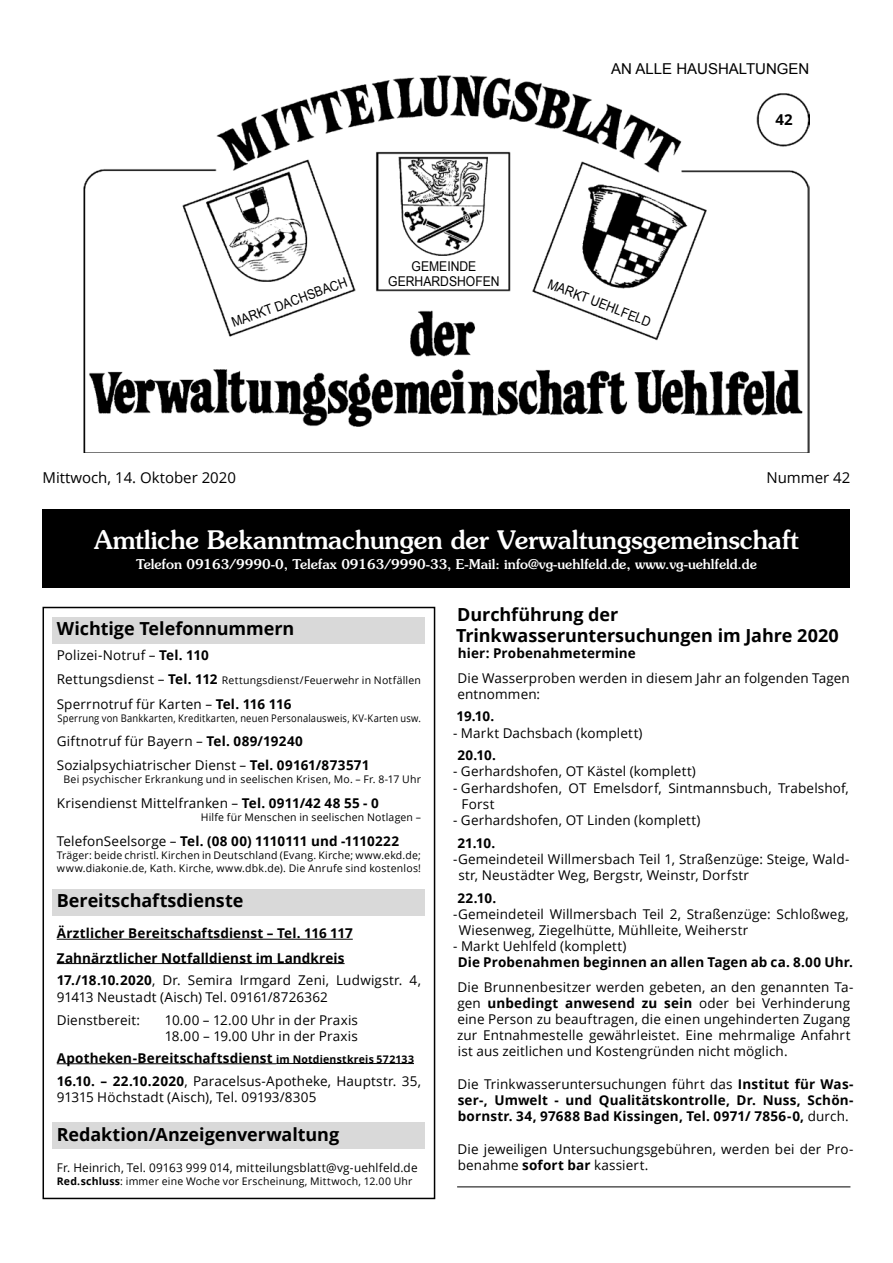
<style>
.page{position:relative;width:893px;height:1263px;background:#fff}
.page>*{position:absolute;margin:0;border:0;box-sizing:border-box;transform-origin:0 0}
.t1{font:500 25.5px "Souvenir";color:#fff}
.t2{font:700 18px/21.6px "Open Sans";letter-spacing:-.005em;color:#000}
.t3{font:15px "Open Sans";color:#000}
.t4{font:15px "Arial";color:#000}
.t5{font:700 15px "Open Sans";color:#000}
.t6{font:13.5px/16.2px "Open Sans";letter-spacing:.01em;color:#000}
.t7{font:700 13.5px/16.2px "Open Sans";letter-spacing:.01em;color:#000}
.t8{font:500 13.5px "Souvenir";color:#fff}
.t9{font:13.5px/15px "Arial";color:#000;text-align:center;scale:.9 1}
.t10{font:12px "Open Sans";letter-spacing:.015em;color:#000}
.t11{font:10.5px/12.9px "Open Sans";letter-spacing:.02em;color:#000}
.t12{font:10.5px "Open Sans";letter-spacing:.02em;color:#000;scale:.89 1}
.s1{font-weight:700}
.s2{font-size:13.5px}
.s3{font-weight:700;font-size:13.5px}
.s4{font-weight:400}
.s5{font-size:10.5px}
</style>
<div class="page">
<img style="left:84px;top:75px;width:725px;height:378px">
<div style="left:43px;top:509px;width:807px;height:78px;background:#000"></div>
<div style="left:53px;top:617px;width:372px;height:26px;background:#d9d9d9"></div>
<div style="left:53px;top:889px;width:372px;height:26px;background:#d9d9d9"></div>
<hr style="left:57px;top:939px;width:296px;height:1px;background:#000">
<hr style="left:57px;top:963px;width:288px;height:1px;background:#000">
<hr style="left:57px;top:1063px;width:219px;height:1px;background:#000">
<hr style="left:276px;top:1063px;width:138px;height:1px;background:#000">
<div style="left:53px;top:1122px;width:372px;height:27px;background:#d9d9d9"></div>
<div style="left:43px;top:607px;width:392px;height:592px;border:2px solid #000"></div>
<hr style="left:457px;top:1186px;width:393px;height:1px;background:#000">
<p class="t4" style="left:611px;top:59px;width:200px">AN ALLE HAUSHALTUNGEN</p>
<p class="t9" style="left:388px;top:259px;width:125px">GEMEINDE<br>GERHARDSHOFEN</p>
<p class="t9" style="left:230px;top:316px;width:137px;rotate:-20deg">MARKT DACHSBACH</p>
<p class="t9" style="left:551px;top:277px;width:123px;rotate:21deg">MARKT UEHLFELD</p>
<p class="t5" style="left:776px;top:109px;width:19px">42</p>
<p class="t3" style="left:43px;top:468px;width:195px">Mittwoch, 14. Oktober 2020</p>
<p class="t3" style="left:766px;top:468px;width:86px">Nummer 42</p>
<h1 class="t1" style="left:94px;top:524px;width:706px">Amtliche Bekanntmachungen der Verwaltungsgemeinschaft</h1>
<p class="t8" style="left:136px;top:556px;width:622px">Telefon 09163/9990-0, Telefax 09163/9990-33, E-Mail: info@vg-uehlfeld.de, www.vg-uehlfeld.de</p>
<h2 class="t2" style="left:57px;top:617px;width:239px">Wichtige Telefonnummern</h2>
<p class="t6" style="left:57px;top:646px;width:153px">Polizei-Notruf – <span class="s1">Tel. 110</span></p>
<p class="t11" style="left:57px;top:674px;width:366px"><span class="s2">Rettungsdienst –</span> <span class="s3">Tel. 112</span> Rettungsdienst/Feuerwehr in Notfällen</p>
<p class="t6" style="left:57px;top:695px;width:236px">Sperrnotruf für Karten – <span class="s1">Tel. 116 116</span></p>
<p class="t12" style="left:58px;top:710px;width:410px">Sperrung von Bankkarten, Kreditkarten, neuen Personalausweis, KV-Karten usw.</p>
<p class="t6" style="left:57px;top:728px;width:314px;line-height:24.3px">Giftnotruf für Bayern – <span class="s1">Tel. 089/19240<br></span>Sozialpsychiatrischer Dienst – <span class="s1">Tel. 09161/873571</span></p>
<p class="t11" style="left:63px;top:773px;width:359px">Bei psychischer Erkrankung und in seelischen Krisen, Mo. – Fr. 8-17 Uhr</p>
<p class="t6" style="left:57px;top:795px;width:324px">Krisendienst Mittelfranken – <span class="s1">Tel. 0911/42 48 55 - 0</span></p>
<p class="t11" style="left:201px;top:810px;width:222px">Hilfe für Menschen in seelischen Notlagen –</p>
<p class="t7" style="left:57px;top:833px;width:344px"><span class="s4">TelefonSeelsorge –</span> Tel. (08 00) 1110111 und -1110222</p>
<p class="t11" style="left:57px;top:848px;width:366px">Träger: beide christl. Kirchen in Deutschland (Evang. Kirche; www.ekd.de; www.diakonie.de, Kath. Kirche, www.dbk.de). Die Anrufe sind kostenlos!</p>
<h2 class="t2" style="left:57px;top:889px;width:188px">Bereitschaftsdienste</h2>
<p class="t7" style="left:57px;top:921px;width:297px;line-height:24.3px">Ärztlicher Bereitschaftsdienst – Tel. 116 117<br>Zahnärztlicher Notfalldienst im Landkreis</p>
<p class="t6" style="left:57px;top:972px;width:366px"><span class="s1">17./18.10.2020</span>, Dr. Semira Irmgard Zeni, Ludwigstr. 4,<br>91413 Neustadt (Aisch) Tel. 09161/8726362</p>
<p class="t6" style="left:57px;top:1011px;width:85px">Dienstbereit:</p>
<p class="t6" style="left:165px;top:1011px;width:195px">10.00 – 12.00 Uhr in der Praxis<br>18.00 – 19.00 Uhr in der Praxis</p>
<p class="t7" style="left:57px;top:1046px;width:366px;line-height:22.8px">Apotheken-Bereitschaftsdienst <span class="s5">im Notdienstkreis 572133<br></span>16.10. – 22.10.2020<span class="s4">, Paracelsus-Apotheke, Hauptstr. 35,</span></p>
<p class="t6" style="left:57px;top:1089px;width:261px">91315 Höchstadt (Aisch), Tel. 09193/8305</p>
<h2 class="t2" style="left:57px;top:1123px;width:284px">Redaktion/Anzeigenverwaltung</h2>
<p class="t10" style="left:57px;top:1159px;width:362px">Fr. Heinrich, Tel. 09163 999 014, mitteilungsblatt@vg-uehlfeld.de</p>
<p class="t11" style="left:57px;top:1174px;width:357px"><span class="s1">Red.schluss</span>: immer eine Woche vor Erscheinung, Mittwoch, 12.00 Uhr</p>
<h2 class="t2" style="left:456px;top:603px;width:384px">Durchführung der<br>Trinkwasseruntersuchungen im Jahre 2020</h2>
<p class="t7" style="left:458px;top:645px;width:180px">hier: Probenahmetermine</p>
<p class="t6" style="left:457px;top:669px;width:394px">Die Wasserproben werden in diesem Jahr an folgenden Tagen entnommen:</p>
<p class="t7" style="left:456px;top:708px;width:39px">19.10.</p>
<p class="t6" style="left:453px;top:724px;width:191px">- Markt Dachsbach (komplett)</p>
<p class="t7" style="left:457px;top:747px;width:40px">20.10.</p>
<p class="t6" style="left:453px;top:763px;width:244px">- Gerhardshofen, OT Kästel (komplett)</p>
<p class="t6" style="left:461px;top:779px;width:389px;text-indent:-8px">- Gerhardshofen, OT Emelsdorf, Sintmannsbuch, Trabelshof,<br>Forst</p>
<p class="t6" style="left:453px;top:812px;width:249px">- Gerhardshofen, OT Linden (komplett)</p>
<p class="t7" style="left:457px;top:834px;width:39px">21.10.</p>
<p class="t6" style="left:458px;top:850px;width:393px;text-indent:-5px">-Gemeindeteil Willmersbach Teil 1, Straßenzüge: Steige, Wald&shy;str, Neustädter Weg, Bergstr, Weinstr, Dorfstr</p>
<p class="t7" style="left:457px;top:889px;width:41px">22.10.</p>
<p class="t6" style="left:459px;top:905px;width:392px;text-indent:-6px">-Gemeindeteil Willmersbach Teil 2, Straßenzüge: Schloßweg,<br>Wiesenweg, Ziegelhütte, Mühlleite, Weiherstr</p>
<p class="t6" style="left:453px;top:938px;width:175px">- Markt Uehlfeld (komplett)</p>
<p class="t7" style="left:458px;top:954px;width:397px">Die Probenahmen beginnen an allen Tagen ab ca. 8.00 Uhr.</p>
<p class="t6" style="left:457px;top:978px;width:398px">Die Brunnenbesitzer werden gebeten, an den genannten Ta&shy;gen <span class="s1">unbedingt anwesend zu sein</span> oder bei Verhinderung eine Person zu beauftragen, die einen ungehinderten Zugang zur Entnahmestelle gewährleistet. Eine mehrmalige Anfahrt ist aus zeitlichen und Kostengründen nicht möglich.</p>
<p class="t7" style="left:458px;top:1075px;width:397px;text-align:justify"><span class="s4">Die Trinkwasseruntersuchungen führt das</span> Institut für Was&shy;ser-, Umwelt - und Qualitätskontrolle, Dr. Nuss, Schön&shy;bornstr. 34, 97688 Bad Kissingen, Tel. 0971/ 7856-0, <span class="s4">durch.</span></p>
<p class="t6" style="left:458px;top:1140px;width:397px">Die jeweiligen Untersuchungsgebühren, werden bei der Pro&shy;benahme <span class="s1">sofort bar</span> kassiert.</p>
</div>
